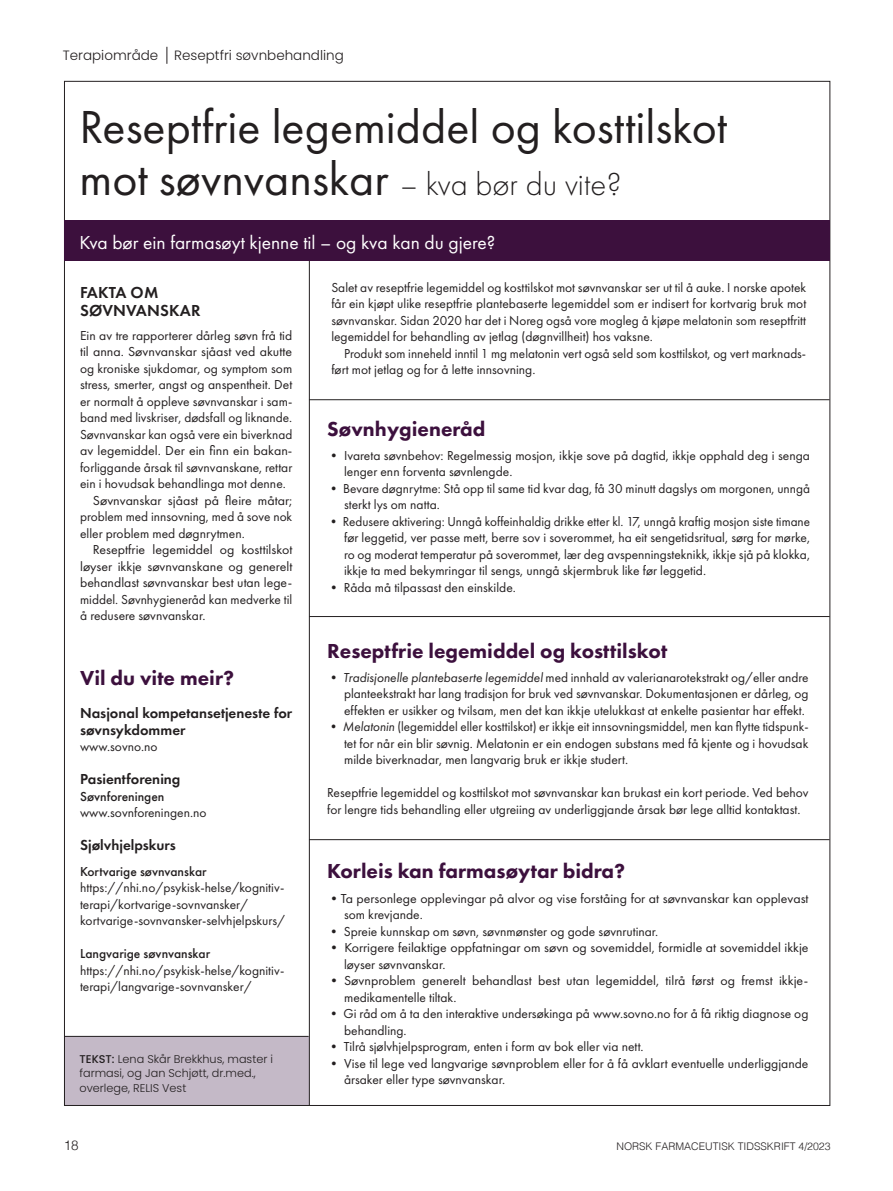
<style>
.page{position:relative;width:893px;height:1191px;background:#fff}
.page>*{position:absolute;margin:0;border:0;box-sizing:border-box;transform-origin:0 0}
.t1{font:48px/52.5px "Futura PT";color:#231f20}
.t2{font:800 21px "Futura PT";color:#3c103d}
.t3{font:19.5px "Futura PT";color:#fff}
.t4{font:600 16.5px/18px "Futura PT";letter-spacing:.01em;color:#231f20}
.t5{font:600 15px/16.5px "Futura PT";color:#231f20}
.t6{font:13.5px/16.5px "Futura PT";color:#231f20}
.t7{font:500 13.5px "Futura PT";color:#231f20}
.t8{font:300 13.5px "Poppins";color:#231f20}
.t9{font:300 13.5px "Helvetica";color:#231f20}
.t10{font:300 11.25px/14.2px "Poppins";color:#231f20}
.t11{font:300 10.5px "Helvetica";color:#231f20}
.s1{font-weight:300;font-size:33px}
.s2{font-weight:500}
.s3{font-style:italic}
</style>
<div class="page">
<div style="left:64px;top:1036px;width:245px;height:70px;background:#c4b9c7"></div>
<hr style="left:64px;top:1036px;width:245px;height:1px;background:#231f20">
<svg style="left:167px;top:47px;width:1px;height:17px"></svg>
<hr style="left:309px;top:229px;width:1px;height:876px;background:#231f20">
<hr style="left:309px;top:616px;width:521px;height:1px;background:#231f20">
<div style="left:64px;top:220px;width:766px;height:41px;background:#3c103d"></div>
<hr style="left:309px;top:399px;width:521px;height:1px;background:#231f20">
<hr style="left:309px;top:839px;width:521px;height:1px;background:#231f20">
<p class="t8" style="left:63px;top:48px;width:283px">Terapiområde Reseptfri søvnbehandling</p>
<h1 class="t1" style="left:79px;top:100px;width:649px">Reseptfrie legemiddel og kosttilskot mot søvnvanskar <span class="s1">– kva bør du vite?</span></h1>
<h3 class="t3" style="left:79px;top:230px;width:417px">Kva bør ein farmasøyt kjenne til – og kva kan du gjere?</h3>
<p class="t4" style="left:80px;top:283px;width:122px">FAKTA OM<br>SØVNVANSKAR</p>
<p class="t6" style="left:80px;top:327px;width:214px">Ein av tre rapporterer dårleg søvn frå tid</p>
<p class="t6" style="left:80px;top:343px;width:214px">til anna. Søvnvanskar sjåast ved akutte</p>
<p class="t6" style="left:80px;top:360px;width:214px">og kroniske sjukdomar, og symptom som</p>
<p class="t6" style="left:80px;top:376px;width:214px">stress, smerter, angst og anspentheit. Det</p>
<p class="t6" style="left:80px;top:393px;width:214px">er normalt å oppleve søvnvanskar i sam-</p>
<p class="t6" style="left:80px;top:409px;width:214px">band med livskriser, dødsfall og liknande.</p>
<p class="t6" style="left:80px;top:426px;width:214px">Søvnvanskar kan også vere ein biverknad</p>
<p class="t6" style="left:80px;top:442px;width:212px">av legemiddel. Der ein finn ein bakan-</p>
<p class="t6" style="left:80px;top:459px;width:214px">forliggande årsak til søvnvanskane, rettar</p>
<p class="t6" style="left:80px;top:475px;width:207px">ein i hovudsak behandlinga mot denne.</p>
<p class="t6" style="left:93px;top:492px;width:201px">Søvnvanskar sjåast på fleire måtar;</p>
<p class="t6" style="left:80px;top:508px;width:214px">problem med innsovning, med å sove nok</p>
<p class="t6" style="left:80px;top:525px;width:166px">eller problem med døgnrytmen.</p>
<p class="t6" style="left:93px;top:541px;width:201px">Reseptfrie legemiddel og kosttilskot</p>
<p class="t6" style="left:80px;top:558px;width:214px">løyser ikkje søvnvanskane og generelt</p>
<p class="t6" style="left:80px;top:574px;width:214px">behandlast søvnvanskar best utan lege-</p>
<p class="t6" style="left:80px;top:591px;width:214px">middel. Søvnhygieneråd kan medverke til</p>
<p class="t6" style="left:80px;top:607px;width:127px">å redusere søvnvanskar.</p>
<h2 class="t2" style="left:80px;top:665px;width:155px">Vil du vite meir?</h2>
<p class="t5" style="left:80px;top:704px;width:214px">Nasjonal kompetansetjeneste for søvnsykdommer</p>
<p class="t6" style="left:80px;top:738px;width:79px">www.sovno.no</p>
<p class="t5" style="left:80px;top:770px;width:102px">Pasientforening</p>
<p class="t7" style="left:80px;top:788px;width:86px">Søvnforeningen</p>
<p class="t6" style="left:80px;top:804px;width:128px">www.sovnforeningen.no</p>
<p class="t5" style="left:80px;top:836px;width:97px">Sjølvhjelpskurs</p>
<p class="t7" style="left:80px;top:863px;width:128px">Kortvarige søvnvanskar</p>
<p class="t6" style="left:80px;top:879px;width:207px">https://nhi.no/psykisk-helse/kognitiv&shy;terapi/kortvarige-sovnvansker/ kortvarige-sovnvansker-selvhjelpskurs/</p>
<p class="t7" style="left:80px;top:945px;width:132px">Langvarige søvnvanskar</p>
<p class="t6" style="left:80px;top:961px;width:206px">https://nhi.no/psykisk-helse/kognitiv&shy;terapi/langvarige-sovnvansker/</p>
<p class="t10" style="left:79px;top:1052px;width:195px"><span class="s2">TEKST:</span> Lena Skår Brekkhus, master i farmasi, og Jan Schjøtt, dr.med., overlege, RELIS Vest</p>
<p class="t6" style="left:331px;top:279px;width:476px;text-align:justify">Salet av reseptfrie legemiddel og kosttilskot mot søvnvanskar ser ut til å auke. I norske apotek får ein kjøpt ulike reseptfrie plantebaserte legemiddel som er indisert for kortvarig bruk mot søvnvanskar. Sidan 2020 har det i Noreg også vore mogleg å kjøpe melatonin som reseptfritt legemiddel for behandling av jetlag (døgnvillheit) hos vaksne.</p>
<p class="t6" style="left:331px;top:345px;width:476px;text-indent:13px">Produkt som inneheld inntil 1 mg melatonin vert også seld som kosttilskot, og vert marknads&shy;ført mot jetlag og for å lette innsovning.</p>
<h2 class="t2" style="left:327px;top:415px;width:160px">Søvnhygieneråd</h2>
<p class="t6" style="left:344px;top:447px;width:467px;text-indent:-17px">• Ivareta søvnbehov: Regelmessig mosjon, ikkje sove på dagtid, ikkje opphald deg i senga lenger enn forventa søvnlengde.</p>
<p class="t6" style="left:344px;top:480px;width:467px;text-indent:-17px">• Bevare døgnrytme: Stå opp til same tid kvar dag, få 30 minutt dagslys om morgonen, unngå sterkt lys om natta.</p>
<p class="t6" style="left:344px;top:513px;width:467px;text-align:justify;text-indent:-17px">• Redusere aktivering: Unngå koffeinhaldig drikke etter kl. 17, unngå kraftig mosjon siste timane før leggetid, ver passe mett, berre sov i soverommet, ha eit sengetidsritual, sørg for mørke, ro og moderat temperatur på soverommet, lær deg avspenningsteknikk, ikkje sjå på klokka, ikkje ta med bekymringar til sengs, unngå skjermbruk like før leggetid.</p>
<p class="t6" style="left:327px;top:579px;width:190px">• Råda må tilpassast den einskilde.</p>
<h2 class="t2" style="left:327px;top:637px;width:342px">Reseptfrie legemiddel og kosttilskot</h2>
<p class="t6" style="left:344px;top:668px;width:466px;text-align:justify;text-indent:-17px">• <span class="s3">Tradisjonelle plantebaserte legemiddel</span> med innhald av valerianarotekstrakt og/eller andre planteekstrakt har lang tradisjon for bruk ved søvnvanskar. Dokumentasjonen er dårleg, og effekten er usikker og tvilsam, men det kan ikkje utelukkast at enkelte pasientar har effekt.</p>
<p class="t6" style="left:344px;top:718px;width:466px;text-align:justify;text-indent:-17px">• <span class="s3">Melatonin</span> (legemiddel eller kosttilskot) er ikkje eit innsovningsmiddel, men kan flytte tidspunk&shy;tet for når ein blir søvnig. Melatonin er ein endogen substans med få kjente og i hovudsak milde biverknadar, men langvarig bruk er ikkje studert.</p>
<p class="t6" style="left:327px;top:784px;width:483px">Reseptfrie legemiddel og kosttilskot mot søvnvanskar kan brukast ein kort periode. Ved behov for lengre tids behandling eller utgreiing av underliggjande årsak bør lege alltid kontaktast.</p>
<h2 class="t2" style="left:327px;top:858px;width:300px">Korleis kan farmasøytar bidra?</h2>
<p class="t6" style="left:344px;top:889px;width:466px;text-indent:-17px">•Ta personlege opplevingar på alvor og vise forståing for at søvnvanskar kan opplevast som krevjande.</p>
<p class="t6" style="left:327px;top:922px;width:333px">• Spreie kunnskap om søvn, søvnmønster og gode søvnrutinar.</p>
<p class="t6" style="left:344px;top:939px;width:466px;text-indent:-17px">• Korrigere feilaktige oppfatningar om søvn og sovemiddel, formidle at sovemiddel ikkje løyser søvnvanskar.</p>
<p class="t6" style="left:344px;top:972px;width:466px;text-indent:-17px">• Søvnproblem generelt behandlast best utan legemiddel, tilrå først og fremst ikkje&shy;medikamentelle tiltak.</p>
<p class="t6" style="left:344px;top:1005px;width:466px;text-indent:-17px">• Gi råd om å ta den interaktive undersøkinga på www.sovno.no for å få riktig diagnose og behandling.</p>
<p class="t6" style="left:327px;top:1038px;width:318px">• Tilrå sjølvhjelpsprogram, enten i form av bok eller via nett.</p>
<p class="t6" style="left:344px;top:1054px;width:466px;text-indent:-17px">• Vise til lege ved langvarige søvnproblem eller for å få avklart eventuelle underliggjande årsaker eller type søvnvanskar.</p>
<p class="t9" style="left:64px;top:1133px;width:17px">18</p>
<p class="t11" style="left:616px;top:1137px;width:216px">NORSK FARMACEUTISK TIDSSKRIFT 4/2023</p>
</div>
